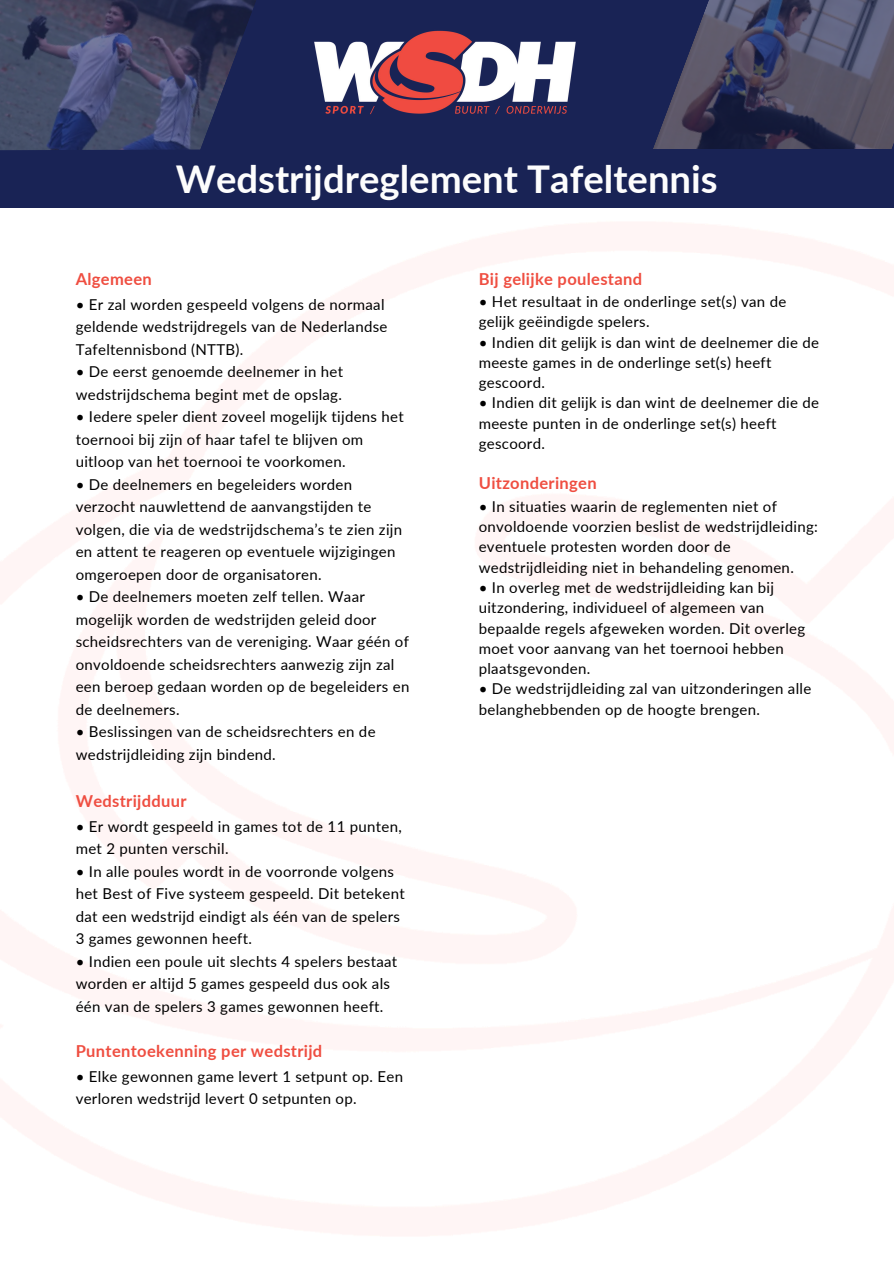
<style>
.page{position:relative;width:894px;height:1264px;background:#fff}
.page>*{position:absolute;margin:0;border:0;box-sizing:border-box;transform-origin:0 0}
.t1{font:700 38.25px "Lato";color:#fdfdfd}
.t2{font:700 16.5px "Lato";letter-spacing:.02em;color:#ef4e41}
.t3{font:15px/22.5px "Lato";letter-spacing:.02em;color:#000}
</style>
<div class="page">
<div style="left:264px;top:0;width:388px;height:91px;background:#192355"></div>
<div style="left:0;top:91px;width:893px;height:117px;background:#192355"></div>
<img style="left:652px;top:0;width:241px;height:150px">
<img style="left:0;top:0;width:264px;height:150px">
<img style="left:309px;top:27px;width:277px;height:104px">
<p class="t1" style="left:176px;top:155px;width:543px">Wedstrijdreglement Tafeltennis</p>
<p class="t2" style="left:76px;top:268px;width:78px">Algemeen</p>
<p class="t3" style="left:76px;top:292px;width:313px">• Er zal worden gespeeld volgens de normaal geldende wedstrijdregels van de Nederlandse<br>Tafeltennisbond (NTTB).</p>
<p class="t3" style="left:76px;top:360px;width:269px">• De eerst genoemde deelnemer in het wedstrijdschema begint met de opslag.</p>
<p class="t3" style="left:76px;top:405px;width:329px">• Iedere speler dient zoveel mogelijk tijdens het toernooi bij zijn of haar tafel te blijven om uitloop van het toernooi te voorkomen.</p>
<h1 class="t3" style="left:76px;top:472px;width:328px">• De deelnemers en begeleiders worden verzocht nauwlettend de aanvangstijden te volgen, die via de wedstrijdschema’s te zien zijn en attent te reageren op eventuele wijzigingen omgeroepen door de organisatoren.</h1>
<p class="t3" style="left:76px;top:585px;width:335px">• De deelnemers moeten zelf tellen. Waar mogelijk worden de wedstrijden geleid door scheidsrechters van de vereniging. Waar géén of onvoldoende scheidsrechters aanwezig zijn zal een beroep gedaan worden op de begeleiders en de deelnemers.</p>
<p class="t3" style="left:76px;top:720px;width:301px">• Beslissingen van de scheidsrechters en de wedstrijdleiding zijn bindend.</p>
<p class="t2" style="left:76px;top:790px;width:112px">Wedstrijdduur</p>
<p class="t3" style="left:76px;top:814px;width:327px">• Er wordt gespeeld in games tot de 11 punten, met 2 punten verschil.</p>
<p class="t3" style="left:76px;top:859px;width:330px">• In alle poules wordt in de voorronde volgens het Best of Five systeem gespeeld. Dit betekent dat een wedstrijd eindigt als één van de spelers 3 games gewonnen heeft.</p>
<p class="t3" style="left:76px;top:949px;width:323px">• Indien een poule uit slechts 4 spelers bestaat worden er altijd 5 games gespeeld dus ook als één van de spelers 3 games gewonnen heeft.</p>
<p class="t2" style="left:76px;top:1040px;width:248px">Puntentoekenning per wedstrijd</p>
<p class="t3" style="left:76px;top:1064px;width:329px">• Elke gewonnen game levert 1 setpunt op. Een verloren wedstrijd levert 0 setpunten op.</p>
<p class="t2" style="left:478px;top:268px;width:165px">Bij gelijke poulestand</p>
<p class="t3" style="left:478px;top:291px;width:309px;line-height:20.2px">• Het resultaat in de onderlinge set(s) van de gelijk geëindigde spelers.</p>
<p class="t3" style="left:478px;top:332px;width:342px;line-height:20.2px">• Indien dit gelijk is dan wint de deelnemer die de meeste games in de onderlinge set(s) heeft gescoord.</p>
<p class="t3" style="left:478px;top:392px;width:342px;line-height:20.2px">• Indien dit gelijk is dan wint de deelnemer die de meeste punten in de onderlinge set(s) heeft gescoord.</p>
<p class="t2" style="left:478px;top:473px;width:119px">Uitzonderingen</p>
<p class="t3" style="left:478px;top:496px;width:340px;line-height:20.2px">• In situaties waarin de reglementen niet of onvoldoende voorzien beslist de wedstrijdleiding: eventuele protesten worden door de wedstrijdleiding niet in behandeling genomen.</p>
<p class="t3" style="left:478px;top:577px;width:328px;line-height:20.2px">• In overleg met de wedstrijdleiding kan bij uitzondering, individueel of algemeen van bepaalde regels afgeweken worden. Dit overleg moet voor aanvang van het toernooi hebben plaatsgevonden.</p>
<p class="t3" style="left:478px;top:678px;width:334px;line-height:20.2px">• De wedstrijdleiding zal van uitzonderingen alle belanghebbenden op de hoogte brengen.</p>
</div>
